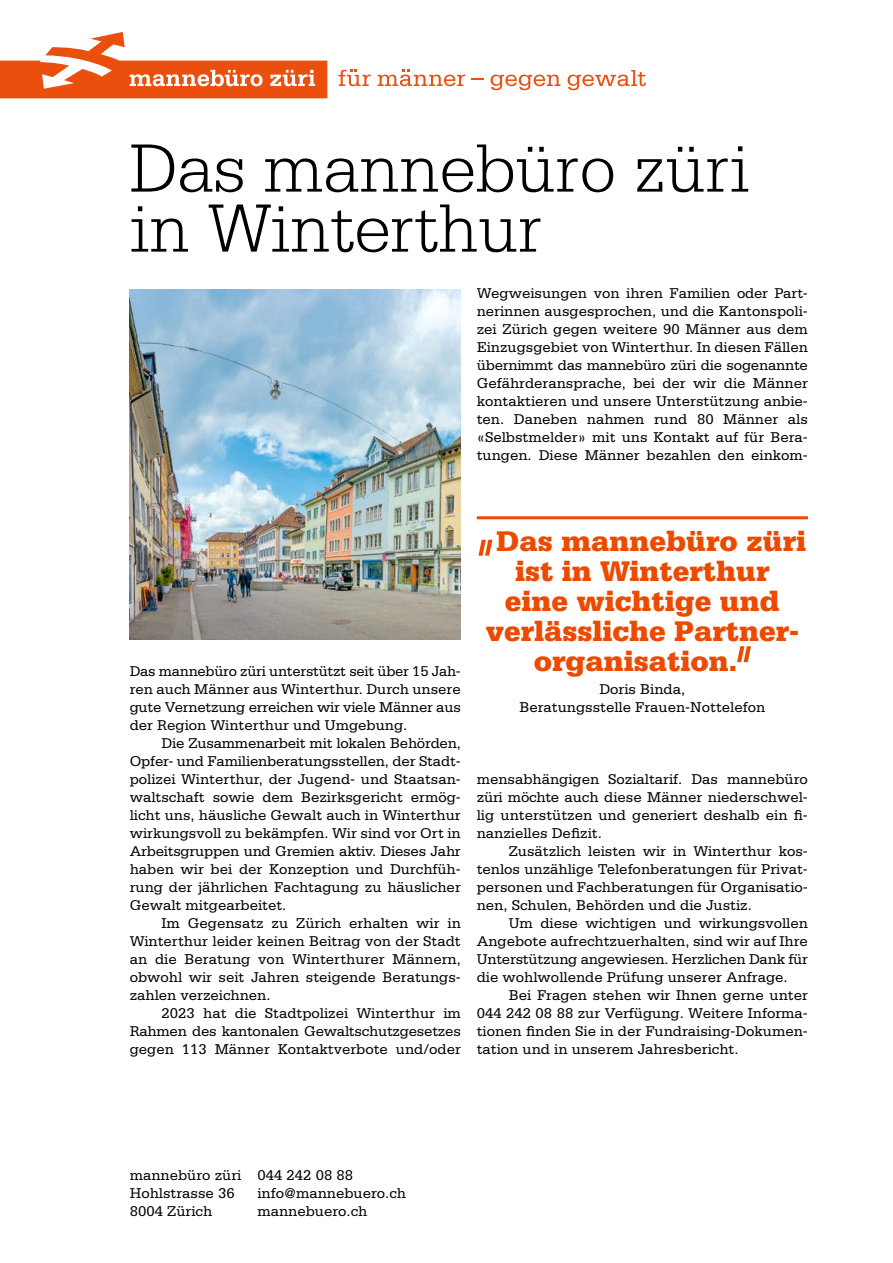
<style>
.page{position:relative;width:893px;height:1263px;background:#fff}
.page>*{position:absolute;margin:0;border:0;box-sizing:border-box;transform-origin:0 0}
.t1{font:300 72px/60px "Serifa Std";color:#000}
.t2{font:900 30px "Serifa Std";color:#eb4a00}
.t3{font:15px/18px "Serifa Std";color:#000;text-align:justify}
</style>
<div class="page">
<img style="left:130px;top:290px;width:331px;height:349px">
<hr style="left:477px;top:516px;width:331px;height:3px;background:#eb4a00">
<svg style="left:478px;top:540px;width:14px;height:16px"></svg>
<svg style="left:737px;top:646px;width:14px;height:16px"></svg>
<svg style="left:568px;top:70px;width:78px;height:20px"></svg>
<svg style="left:472px;top:79px;width:12px;height:1px"></svg>
<svg style="left:491px;top:75px;width:69px;height:15px"></svg>
<svg style="left:378px;top:70px;width:87px;height:16px"></svg>
<svg style="left:339px;top:70px;width:32px;height:16px"></svg>
<svg style="left:0;top:32px;width:327px;height:66px"></svg>
<div style="left:215px;top:77px;width:6px;height:7px;background:#ea4f0e;border-radius:50%"></div>
<h1 class="t1" style="left:130px;top:139px;width:622px">Das mannebüro züri in Winterthur</h1>
<p class="t3" style="left:477px;top:284px;width:333px">Wegweisungen von ihren Familien oder Part&shy;nerinnen ausgesprochen, und die Kantonspoli&shy;zei Zürich gegen weitere 90 Männer aus dem Einzugsgebiet von Winterthur. In diesen Fällen übernimmt das mannebüro züri die sogenannte Gefährderansprache, bei der wir die Männer kontaktieren und unsere Unterstützung anbie&shy;ten. Daneben nahmen rund 80 Männer als «Selbstmelder» mit uns Kontakt auf für Bera&shy;tungen. Diese Männer bezahlen den einkom-</p>
<p class="t3" style="left:130px;top:662px;width:333px">Das mannebüro züri unterstützt seit über 15 Jah&shy;ren auch Männer aus Winterthur. Durch unsere gute Vernetzung erreichen wir viele Männer aus der Region Winterthur und Umgebung.</p>
<p class="t3" style="left:130px;top:734px;width:333px;text-indent:32px">Die Zusammenarbeit mit lokalen Behörden, Opfer- und Familienberatungsstellen, der Stadt&shy;polizei Winterthur, der Jugend- und Staatsan&shy;waltschaft sowie dem Bezirksgericht ermög&shy;licht uns, häusliche Gewalt auch in Winterthur wirkungsvoll zu bekämpfen. Wir sind vor Ort in Arbeitsgruppen und Gremien aktiv. Dieses Jahr haben wir bei der Konzeption und Durchfüh&shy;rung der jährlichen Fachtagung zu häuslicher Gewalt mitgearbeitet.</p>
<p class="t3" style="left:130px;top:914px;width:333px;text-indent:32px">Im Gegensatz zu Zürich erhalten wir in Winterthur leider keinen Beitrag von der Stadt an die Beratung von Winterthurer Männern, obwohl wir seit Jahren steigende Beratungs&shy;zahlen verzeichnen.</p>
<p class="t3" style="left:130px;top:1004px;width:333px;text-indent:32px">2023 hat die Stadtpolizei Winterthur im Rahmen des kantonalen Gewaltschutzgesetzes gegen 113 Männer Kontaktverbote und/oder</p>
<h2 class="t2" style="left:496px;top:524px;width:312px">Das mannebüro züri</h2>
<h2 class="t2" style="left:515px;top:554px;width:256px">ist in Winterthur</h2>
<h2 class="t2" style="left:505px;top:584px;width:277px">eine wichtige und</h2>
<h2 class="t2" style="left:486px;top:614px;width:315px">verlässliche Partner-</h2>
<h2 class="t2" style="left:534px;top:644px;width:205px">organisation.</h2>
<p class="t3" style="left:519px;top:680px;width:247px;text-align:center">Doris Binda,<br>Beratungsstelle Frauen-Nottelefon</p>
<p class="t3" style="left:477px;top:770px;width:333px">mensabhängigen Sozialtarif. Das mannebüro züri möchte auch diese Männer niederschwel&shy;lig unterstützen und generiert deshalb ein fi&shy;nanzielles Defizit.</p>
<p class="t3" style="left:477px;top:842px;width:333px;text-indent:32px">Zusätzlich leisten wir in Winterthur kos&shy;tenlos unzählige Telefonberatungen für Privat&shy;personen und Fachberatungen für Organisatio&shy;nen, Schulen, Behörden und die Justiz.</p>
<p class="t3" style="left:477px;top:914px;width:333px;text-indent:32px">Um diese wichtigen und wirkungsvollen Angebote aufrechtzuerhalten, sind wir auf Ihre Unterstützung angewiesen. Herzlichen Dank für die wohlwollende Prüfung unserer Anfrage.</p>
<p class="t3" style="left:477px;top:986px;width:333px;text-indent:32px">Bei Fragen stehen wir Ihnen gerne unter 044 242 08 88 zur Verfügung. Weitere Informa&shy;tionen finden Sie in der Fundraising-Dokumen&shy;tation und in unserem Jahresbericht.</p>
<p class="t3" style="left:130px;top:1166px;width:113px;text-align:left">mannebüro züri<br>Hohlstrasse 36<br>8004 Zürich</p>
<p class="t3" style="left:257px;top:1166px;width:150px;text-align:left">044 242 08 88 info@mannebuero.ch mannebuero.ch</p>
</div>
